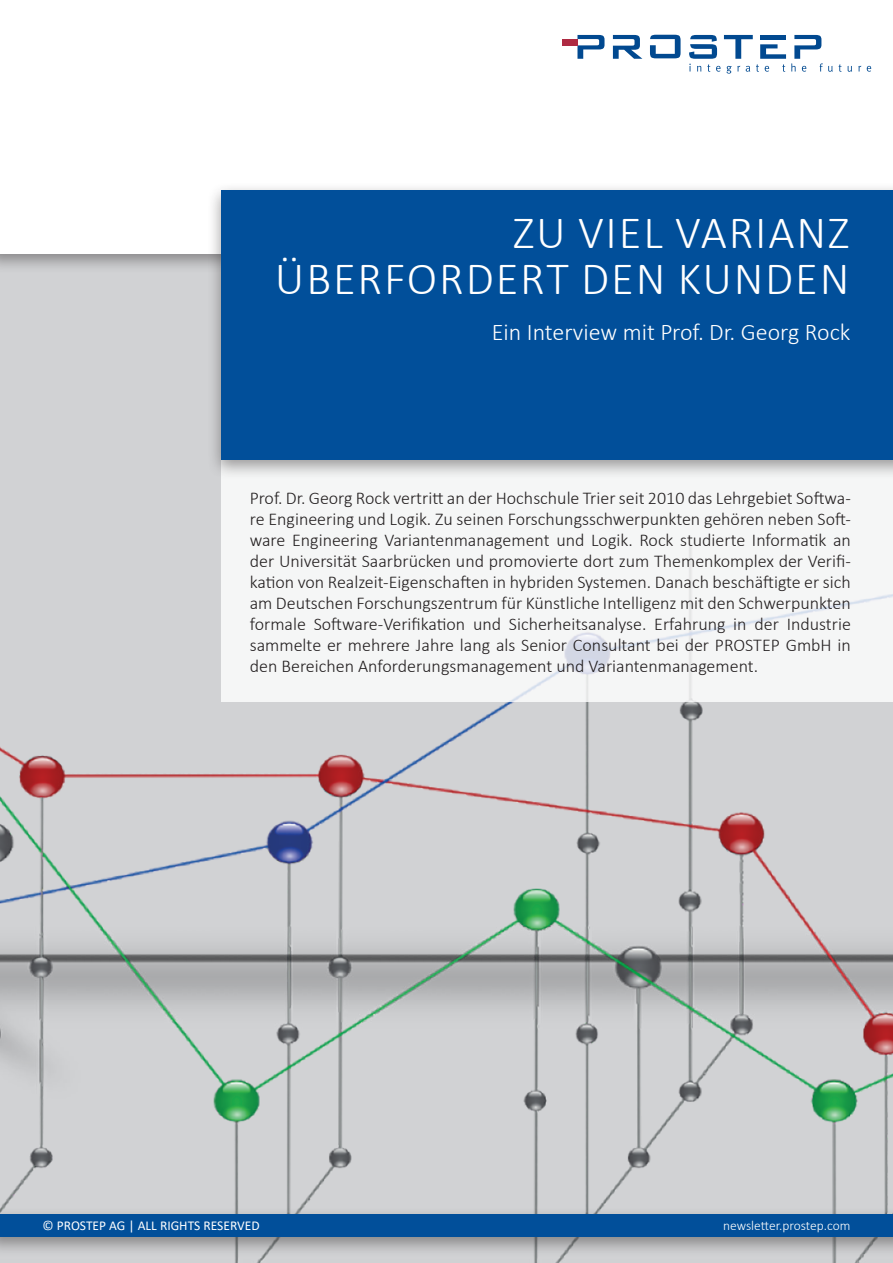
<style>
.page{position:relative;width:893px;height:1263px;background:#fff}
.page>*{position:absolute;margin:0;border:0;box-sizing:border-box;transform-origin:0 0}
.t1{font:300 46.5px/46.5px "Calibri";letter-spacing:.04em;color:#fff;text-align:right}
.t2{font:300 24px "Calibri";color:#fff}
.t3{font:300 18px/21px "Calibri";color:#231f20;text-align:justify}
.t4{font:13.5px "Calibri";color:#fff}
.t5{font:300 13.5px "Calibri";color:#fff}
</style>
<div class="page">
<div style="left:0;top:252px;width:893px;height:1011px;background:#d1d2d4"></div>
<img style="left:0;top:702px;width:893px;height:561px">
<div style="left:0;top:0;width:893px;height:253px;background:#fff"></div>
<svg style="left:650px;top:35px;width:31px;height:23px"></svg>
<svg style="left:577px;top:35px;width:27px;height:24px"></svg>
<svg style="left:613px;top:35px;width:29px;height:24px"></svg>
<div style="left:562px;top:39px;width:15px;height:6px;background:#ae2a42"></div>
<svg style="left:839px;top:64px;width:3px;height:8px"></svg>
<svg style="left:848px;top:66px;width:4px;height:6px"></svg>
<svg style="left:858px;top:66px;width:3px;height:6px"></svg>
<svg style="left:867px;top:66px;width:4px;height:6px"></svg>
<svg style="left:689px;top:35px;width:144px;height:39px"></svg>
<hr style="left:760px;top:35px;width:26px;height:4px;background:#014990">
<div style="left:0;top:1206px;width:893px;height:51px;background:#231f20;opacity:.43"></div>
<div style="left:0;top:1214px;width:893px;height:23px;background:#014f9a"></div>
<div style="left:221px;top:425px;width:672px;height:277px;background:#f5f6f6"></div>
<div style="left:207px;top:182px;width:686px;height:298px;background:#231f20;opacity:.43"></div>
<div style="left:221px;top:190px;width:672px;height:269px;background:#014f9a"></div>
<p class="t1" style="left:275px;top:208px;width:576px">ZU VIEL VARIANZ<br>ÜBERFORDERT DEN KUNDEN</p>
<p class="t2" style="left:492px;top:317px;width:360px">Ein Interview mit Prof. Dr. Georg Rock</p>
<p class="t3" style="left:250px;top:487px;width:603px">Prof. Dr. Georg Rock vertritt an der Hochschule Trier seit 2010 das Lehrgebiet Softwa&shy;re Engineering und Logik. Zu seinen Forschungsschwerpunkten gehören neben Soft&shy;ware Engineering Variantenmanagement und Logik. Rock studierte Informatik an der Universität Saarbrücken und promovierte dort zum Themenkomplex der Verifi&shy;kation von Realzeit-Eigenschaften in hybriden Systemen. Danach beschäftigte er sich am Deutschen Forschungszentrum für Künstliche Intelligenz mit den Schwerpunkten formale Software-Verifikation und Sicherheitsanalyse. Erfahrung in der Industrie sammelte er mehrere Jahre lang als Senior Consultant bei der PROSTEP GmbH in den Bereichen Anforderungsmanagement und Variantenmanagement.</p>
<p class="t4" style="left:43px;top:1216px;width:219px">© PROSTEP AG | ALL RIGHTS RESERVED</p>
<p class="t5" style="left:723px;top:1217px;width:129px">newsletter.prostep.com</p>
</div>
